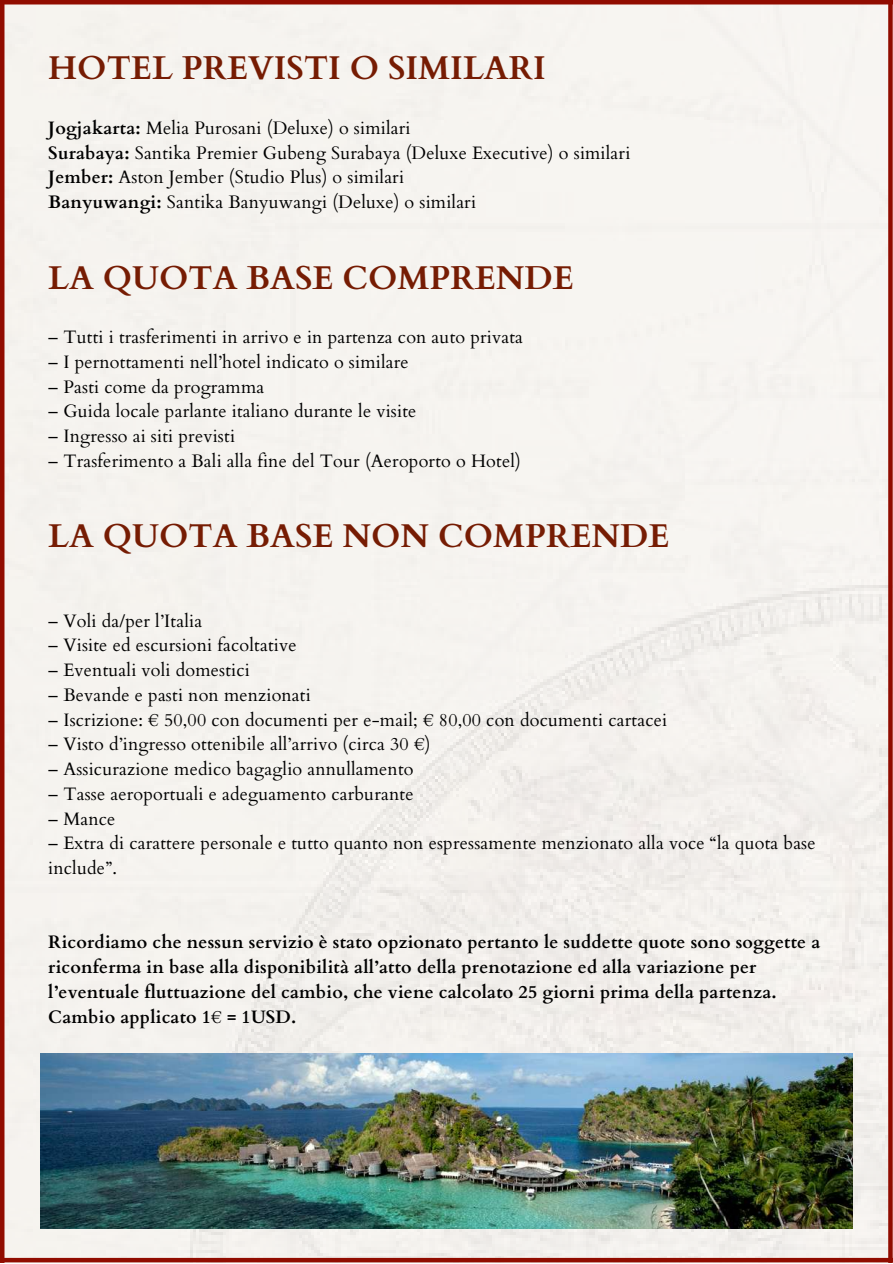
<style>
.page{position:relative;width:893px;height:1264px;background:#fff}
.page>*{position:absolute;margin:0;border:0;box-sizing:border-box;transform-origin:0 0}
.t1{font:700 33px "Cardo";color:#761c03}
.t2{font:18px/24.8px "Cardo";letter-spacing:.01em;color:#000}
.t3{font:700 18px/24.8px "Cardo";letter-spacing:.01em;color:#000}
.s1{font-weight:700}
</style>
<div class="page">
<div style="left:4px;top:4px;width:884px;height:1253px;background:#f5f3ef"></div>
<svg style="left:888px;top:4px;width:4px;height:1253px;background:#96180d"></svg>
<hr style="left:0;top:0;width:4px;height:1262px;background:#910c00">
<div style="left:0;top:1257px;width:892px;height:5px;background:#910c00"></div>
<hr style="left:0;top:0;width:892px;height:4px;background:#910c00">
<img style="left:41px;top:1053px;width:811px;height:175px">
<h1 class="t1" style="left:48px;top:47px;width:499px">HOTEL PREVISTI O SIMILARI</h1>
<p class="t2" style="left:48px;top:116px;width:583px"><span class="s1">Jogjakarta:</span> Melia Purosani (Deluxe) o similari<br><span class="s1">Surabaya:</span> Santika Premier Gubeng Surabaya (Deluxe Executive) o similari <span class="s1">Jember:</span> Aston Jember (Studio Plus) o similari<br><span class="s1">Banyuwangi:</span> Santika Banyuwangi (Deluxe) o similari</p>
<h1 class="t1" style="left:48px;top:256px;width:527px">LA QUOTA BASE COMPRENDE</h1>
<p class="t2" style="left:48px;top:325px;width:476px">– Tutti i trasferimenti in arrivo e in partenza con auto privata</p>
<p class="t2" style="left:48px;top:350px;width:362px">– I pernottamenti nell’hotel indicato o similare</p>
<p class="t2" style="left:48px;top:374px;width:217px">– Pasti come da programma</p>
<p class="t2" style="left:48px;top:399px;width:369px">– Guida locale parlante italiano durante le visite</p>
<p class="t2" style="left:48px;top:424px;width:188px">– Ingresso ai siti previsti</p>
<p class="t2" style="left:48px;top:449px;width:474px">– Trasferimento a Bali alla fine del Tour (Aeroporto o Hotel)</p>
<h1 class="t1" style="left:48px;top:514px;width:622px">LA QUOTA BASE NON COMPRENDE</h1>
<p class="t2" style="left:48px;top:608px;width:155px">– Voli da/per l’Italia</p>
<p class="t2" style="left:48px;top:633px;width:250px">– Visite ed escursioni facoltative</p>
<p class="t2" style="left:48px;top:658px;width:203px">– Eventuali voli domestici</p>
<p class="t2" style="left:48px;top:683px;width:264px">– Bevande e pasti non menzionati</p>
<p class="t2" style="left:48px;top:707px;width:620px">– Iscrizione: € 50,00 con documenti per e-mail; € 80,00 con documenti cartacei</p>
<p class="t2" style="left:48px;top:732px;width:384px">– Visto d’ingresso ottenibile all’arrivo (circa 30 €)</p>
<p class="t2" style="left:48px;top:757px;width:367px">– Assicurazione medico bagaglio annullamento</p>
<p class="t2" style="left:48px;top:781px;width:367px">– Tasse aeroportuali e adeguamento carburante</p>
<p class="t2" style="left:48px;top:806px;width:69px">– Mance</p>
<p class="t2" style="left:48px;top:831px;width:768px">– Extra di carattere personale e tutto quanto non espressamente menzionato alla voce “la quota base include”.</p>
<p class="t3" style="left:48px;top:930px;width:773px">Ricordiamo che nessun servizio è stato opzionato pertanto le suddette quote sono soggette a riconferma in base alla disponibilità all’atto della prenotazione ed alla variazione per l’eventuale fluttuazione del cambio, che viene calcolato 25 giorni prima della partenza.<br>Cambio applicato 1€ = 1USD.</p>
</div>
